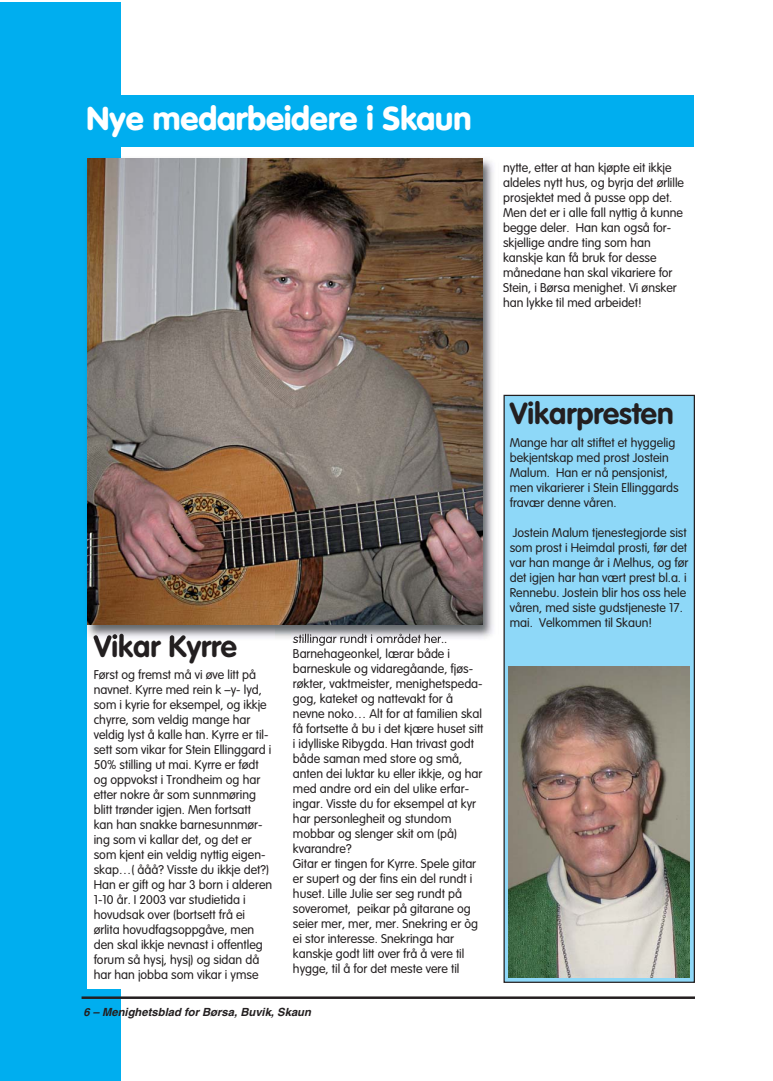
<style>
.page{position:relative;width:773px;height:1081px;background:#fff}
.page>*{position:absolute;margin:0;border:0;box-sizing:border-box;transform-origin:0 0}
.t1{font:900 32.5px "VAG Rounded";color:#fff}
.t2{font:700 30px "VAG Rounded";color:#231f20}
.t3{font:300 12.5px/15px "VAG Rounded";color:#231f20}
.t4{font:italic 700 11.25px "Helvetica";color:#231f20}
</style>
<div class="page">
<div style="left:0;top:3px;width:120px;height:1078px;background:#00aeef"></div>
<div style="left:87px;top:158px;width:187px;height:831px;background:#fff"></div>
<hr style="left:81px;top:996px;width:613px;height:3px;background:#231f20">
<div style="left:85px;top:96px;width:608px;height:51px;background:#00aeef"></div>
<img style="left:120px;top:153px;width:374px;height:485px">
<img style="left:87px;top:158px;width:187px;height:481px">
<img style="left:94px;top:634px;width:142px;height:7px">
<img style="left:291px;top:159px;width:193px;height:482px">
<img style="left:293px;top:634px;width:63px;height:7px">
<img style="left:88px;top:159px;width:394px;height:466px">
<div style="left:504px;top:395px;width:190px;height:587px;background:#8ed8f8"></div>
<div style="left:503px;top:395px;width:191px;height:588px;border:1px solid #231f20"></div>
<img style="left:508px;top:667px;width:181px;height:310px">
<p class="t1" style="left:86px;top:105px;width:386px">Nye medarbeidere i Skaun</p>
<p class="t3" style="left:503px;top:161px;width:182px">nytte, etter at han kjøpte eit ikkje aldeles nytt hus, og byrja det ørlille prosjektet med å pusse opp det.<br>Men det er i alle fall nyttig å kunne begge deler. Han kan også for&shy;skjellige andre ting som han kanskje kan få bruk for desse månedane han skal vikariere for<br>Stein, i Børsa menighet. Vi ønsker han lykke til med arbeidet!</p>
<p class="t2" style="left:94px;top:634px;width:144px">Vikar Kyrre</p>
<p class="t3" style="left:94px;top:668px;width:180px">Først og fremst må vi øve litt på navnet. Kyrre med rein k –y- lyd, som i kyrie for eksempel, og ikkje chyrre, som veldig mange har veldig lyst å kalle han. Kyrre er til&shy;sett som vikar for Stein Ellinggard i<br>50% stilling ut mai. Kyrre er født og oppvokst i Trondheim og har etter nokre år som sunnmøring blitt trønder igjen. Men fortsatt kan han snakke barnesunnmør&shy;ing som vi kallar det, og det er som kjent ein veldig nyttig eigen&shy;skap…( ååå? Visste du ikkje det?)<br>Han er gift og har 3 born i alderen<br>1-10 år. I 2003 var studietida i hovudsak over (bortsett frå ei ørlita hovudfagsoppgåve, men den skal ikkje nevnast i offentleg forum så hysj, hysj) og sidan då har han jobba som vikar i ymse</p>
<p class="t3" style="left:293px;top:632px;width:192px">stillingar rundt i området her..<br>Barnehageonkel, lærar både i barneskule og vidaregåande, fjøs&shy;røkter, vaktmeister, menighetspeda&shy;gog, kateket og nattevakt for å nevne noko… Alt for at familien skal få fortsette å bu i det kjære huset sitt i idylliske Ribygda. Han trivast godt både saman med store og små, anten dei luktar ku eller ikkje, og har med andre ord ein del ulike erfar&shy;ingar. Visste du for eksempel at kyr har personlegheit og stundom mobbar og slenger skit om (på) kvarandre?<br>Gitar er tingen for Kyrre. Spele gitar er supert og der fins ein del rundt i huset. Lille Julie ser seg rundt på soveromet, peikar på gitarane og seier mer, mer, mer. Snekring er òg ei stor interesse. Snekringa har kanskje godt litt over frå å vere til hygge, til å for det meste vere til</p>
<p class="t4" style="left:83px;top:1008px;width:231px">6 – Menighetsblad for Børsa, Buvik, Skaun</p>
<p class="t2" style="left:509px;top:401px;width:165px">Vikarpresten</p>
<p class="t3" style="left:509px;top:436px;width:170px">Mange har alt stiftet et hyggelig bekjentskap med prost Jostein<br>Malum. Han er nå pensjonist, men vikarierer i Stein Ellinggards fravær denne våren.</p>
<p class="t3" style="left:509px;top:526px;width:180px">Jostein Malum tjenestegjorde sist som prost i Heimdal prosti, før det var han mange år i Melhus, og før det igjen har han vært prest bl.a. i<br>Rennebu. Jostein blir hos oss hele våren, med siste gudstjeneste 17. mai. Velkommen til Skaun!</p>
</div>
